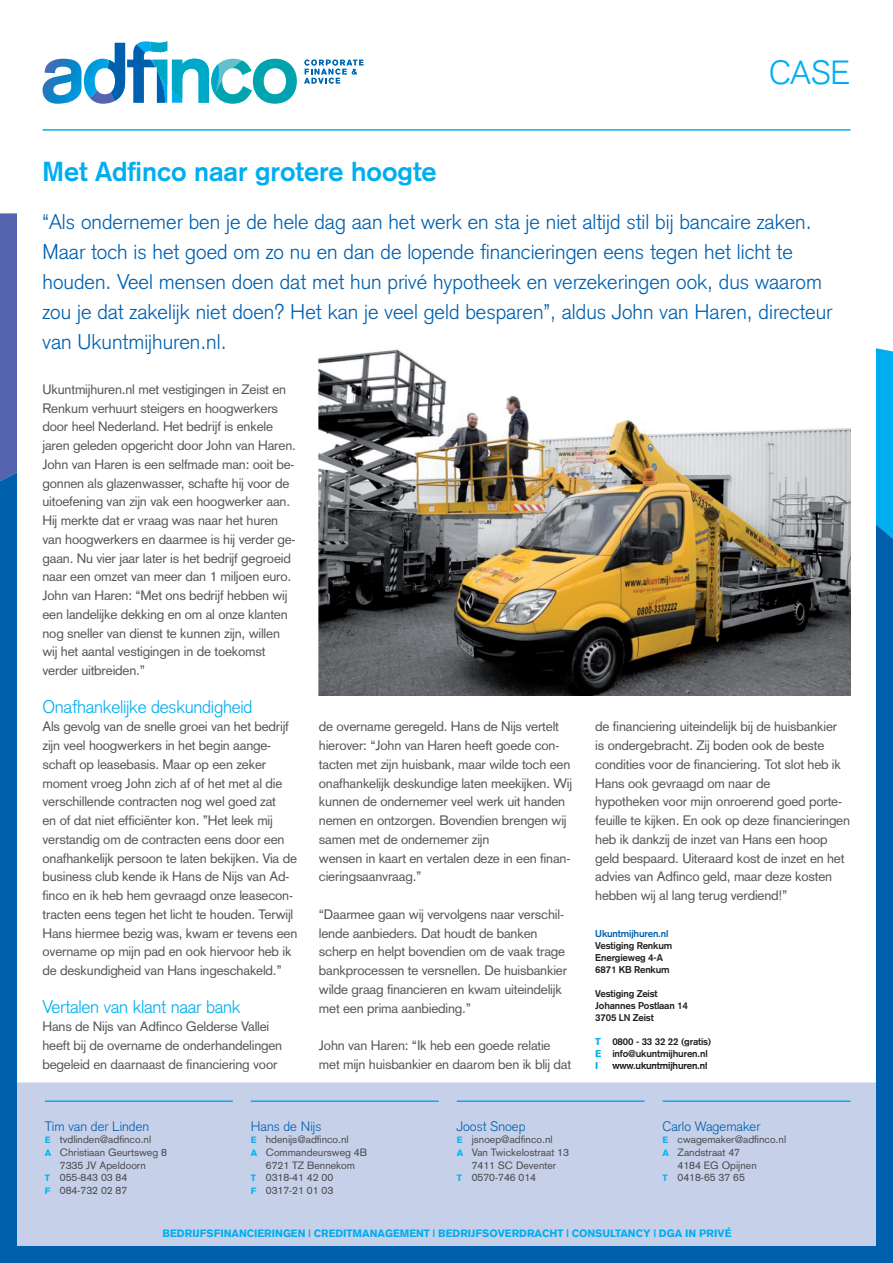
<style>
.page{position:relative;width:893px;height:1263px;background:#fff}
.page>*{position:absolute;margin:0;border:0;box-sizing:border-box;transform-origin:0 0}
.t1{font:300 33px "Akzidenz Grotesk";color:#00aeef}
.t2{font:700 27px "Akzidenz Grotesk";color:#00aeef}
.t3{font:300 21px/30px "Akzidenz Grotesk";color:#0160ae}
.t4{font:300 18px "Akzidenz Grotesk";letter-spacing:-.015em;color:#00aeef}
.t5{font:13.5px/18.8px "Akzidenz Grotesk";letter-spacing:-.015em;color:#57585a}
.t6{font:300 13.5px "Akzidenz Grotesk";color:#0160ae}
.t7{font:10.5px "Akzidenz Grotesk";color:#4b4c4d}
.t8{font:900 10.5px "Akzidenz Grotesk";color:#00aeef}
.t9{font:700 9.75px/12px "Akzidenz Grotesk";letter-spacing:-.015em;color:#231f20}
.t10{font:700 9.75px "Akzidenz Grotesk";letter-spacing:-.015em;color:#0160ae}
.s1{font-weight:900;font-size:9px;color:#00b6f0}
.s2{font-weight:900;color:#00aeef}
</style>
<div class="page">
<div style="left:0;top:213px;width:17px;height:259px;background:#5564ae"></div>
<div style="left:876px;top:348px;width:17px;height:124px;background:#00aeef"></div>
<div style="left:0;top:472px;width:893px;height:791px;background:#0160ae"></div>
<div style="left:17px;top:174px;width:859px;height:908px;background:#fff"></div>
<div style="left:17px;top:1082px;width:859px;height:164px;background:#c7d0e9"></div>
<hr style="left:45px;top:1100px;width:188px;height:2px;background:#00aeef">
<hr style="left:251px;top:1100px;width:188px;height:2px;background:#00aeef">
<hr style="left:457px;top:1100px;width:188px;height:2px;background:#00aeef">
<hr style="left:663px;top:1100px;width:187px;height:2px;background:#00aeef">
<svg style="left:304px;top:60px;width:60px;height:24px"></svg>
<svg style="left:90px;top:41px;width:207px;height:63px"></svg>
<img style="left:43px;top:59px;width:39px;height:45px">
<img style="left:84px;top:59px;width:25px;height:39px">
<hr style="left:43px;top:129px;width:807px;height:2px;background:#00aeef">
<img style="left:319px;top:349px;width:531px;height:346px">
<h1 class="t1" style="left:769px;top:53px;width:83px">CASE</h1>
<h2 class="t2" style="left:43px;top:156px;width:396px">Met Adfinco naar grotere hoogte</h2>
<p class="t3" style="left:43px;top:207px;width:791px">“Als ondernemer ben je de hele dag aan het werk en sta je niet altijd stil bij bancaire zaken.<br>Maar toch is het goed om zo nu en dan de lopende financieringen eens tegen het licht te houden. Veel mensen doen dat met hun privé hypotheek en verzekeringen ook, dus waarom zou je dat zakelijk niet doen? Het kan je veel geld besparen”, aldus John van Haren, directeur van Ukuntmijhuren.nl.</p>
<p class="t5" style="left:43px;top:380px;width:255px">Ukuntmijhuren.nl met vestigingen in Zeist en Renkum verhuurt steigers en hoogwerkers door heel Nederland. Het bedrijf is enkele jaren geleden opgericht door John van Haren.<br>John van Haren is een selfmade man: ooit be&shy;gonnen als glazenwasser, schafte hij voor de uitoefening van zijn vak een hoogwerker aan.<br>Hij merkte dat er vraag was naar het huren van hoogwerkers en daarmee is hij verder ge&shy;gaan. Nu vier jaar later is het bedrijf gegroeid naar een omzet van meer dan 1 miljoen euro.<br>John van Haren: “Met ons bedrijf hebben wij een landelijke dekking en om al onze klanten nog sneller van dienst te kunnen zijn, willen wij het aantal vestigingen in de toekomst verder uitbreiden.”</p>
<h3 class="t4" style="left:43px;top:696px;width:212px">Onafhankelijke deskundigheid</h3>
<p class="t5" style="left:43px;top:717px;width:256px">Als gevolg van de snelle groei van het bedrijf zijn veel hoogwerkers in het begin aange&shy;schaft op leasebasis. Maar op een zeker moment vroeg John zich af of het met al die verschillende contracten nog wel goed zat<br>en of dat niet efficiënter kon. ”Het leek mij verstandig om de contracten eens door een onafhankelijk persoon te laten bekijken. Via de business club kende ik Hans de Nijs van Ad&shy;finco en ik heb hem gevraagd onze leasecon&shy;tracten eens tegen het licht te houden. Terwijl Hans hiermee bezig was, kwam er tevens een overname op mijn pad en ook hiervoor heb ik de deskundigheid van Hans ingeschakeld.”</p>
<h3 class="t4" style="left:43px;top:996px;width:200px">Vertalen van klant naar bank</h3>
<p class="t5" style="left:43px;top:1017px;width:241px">Hans de Nijs van Adfinco Gelderse Vallei heeft bij de overname de onderhandelingen begeleid en daarnaast de financiering voor</p>
<p class="t5" style="left:319px;top:717px;width:255px">de overname geregeld. Hans de Nijs vertelt hierover: “John van Haren heeft goede con&shy;tacten met zijn huisbank, maar wilde toch een onafhankelijk deskundige laten meekijken. Wij kunnen de ondernemer veel werk uit handen nemen en ontzorgen. Bovendien brengen wij samen met de ondernemer zijn<br>wensen in kaart en vertalen deze in een finan&shy;cieringsaanvraag.”</p>
<p class="t5" style="left:319px;top:905px;width:250px">“Daarmee gaan wij vervolgens naar verschil&shy;lende aanbieders. Dat houdt de banken scherp en helpt bovendien om de vaak trage bankprocessen te versnellen. De huisbankier wilde graag financieren en kwam uiteindelijk met een prima aanbieding.”</p>
<p class="t5" style="left:319px;top:1036px;width:254px">John van Haren: “Ik heb een goede relatie met mijn huisbankier en daarom ben ik blij dat</p>
<p class="t6" style="left:45px;top:1118px;width:106px">Tim van der Linden</p>
<p class="t7" style="left:45px;top:1133px;width:108px"><span class="s1">E</span> tvdlinden@adfinco.nl</p>
<p class="t7" style="left:45px;top:1146px;width:123px"><span class="s1">A</span> Christiaan Geurtsweg 8</p>
<p class="t7" style="left:60px;top:1159px;width:87px">7335 JV Apeldoorn</p>
<p class="t7" style="left:45px;top:1171px;width:84px"><span class="s1">T</span> 055-843 03 84</p>
<p class="t7" style="left:45px;top:1184px;width:84px"><span class="s1">F</span> 084-732 02 87</p>
<p class="t6" style="left:251px;top:1118px;width:72px">Hans de Nijs</p>
<p class="t7" style="left:251px;top:1133px;width:99px"><span class="s1">E</span> hdenijs@adfinco.nl</p>
<p class="t7" style="left:251px;top:1146px;width:118px"><span class="s1">A</span> Commandeursweg 4B</p>
<p class="t7" style="left:266px;top:1159px;width:91px">6721 TZ Bennekom</p>
<p class="t7" style="left:251px;top:1171px;width:84px"><span class="s1">T</span> 0318-41 42 00</p>
<p class="t7" style="left:251px;top:1184px;width:84px"><span class="s1">F</span> 0317-21 01 03</p>
<p class="t6" style="left:457px;top:1118px;width:70px">Joost Snoep</p>
<p class="t7" style="left:457px;top:1133px;width:97px"><span class="s1">E</span> jsnoep@adfinco.nl</p>
<p class="t7" style="left:457px;top:1146px;width:114px"><span class="s1">A</span> Van Twickelostraat 13</p>
<p class="t7" style="left:472px;top:1159px;width:86px">7411 SC Deventer</p>
<p class="t7" style="left:457px;top:1171px;width:81px"><span class="s1">T</span> 0570-746 014</p>
<p class="t5" style="left:595px;top:717px;width:256px">de financiering uiteindelijk bij de huisbankier<br>is ondergebracht. Zij boden ook de beste condities voor de financiering. Tot slot heb ik Hans ook gevraagd om naar de<br>hypotheken voor mijn onroerend goed porte&shy;feuille te kijken. En ook op deze financieringen heb ik dankzij de inzet van Hans een hoop geld bespaard. Uiteraard kost de inzet en het advies van Adfinco geld, maar deze kosten hebben wij al lang terug verdiend!”</p>
<p class="t10" style="left:595px;top:928px;width:75px">Ukuntmijhuren.nl</p>
<p class="t9" style="left:595px;top:939px;width:78px">Vestiging Renkum<br>Energieweg 4-A<br>6871 KB Renkum</p>
<p class="t9" style="left:595px;top:987px;width:94px">Vestiging Zeist<br>Johannes Postlaan 14<br>3705 LN Zeist</p>
<p class="t9" style="left:595px;top:1035px;width:118px"><span class="s2">T</span> 0800 - 33 32 22 (gratis)<br><span class="s2">E</span> info@ukuntmijhuren.nl<br><span class="s2">I</span></p>
<p class="t9" style="left:612px;top:1059px;width:97px">www.ukuntmijhuren.nl</p>
<p class="t6" style="left:663px;top:1118px;width:99px">Carlo Wagemaker</p>
<p class="t7" style="left:663px;top:1133px;width:125px"><span class="s1">E</span> cwagemaker@adfinco.nl</p>
<p class="t7" style="left:663px;top:1146px;width:79px"><span class="s1">A</span> Zandstraat 47</p>
<p class="t7" style="left:678px;top:1159px;width:81px">4184 EG Opijnen</p>
<p class="t7" style="left:663px;top:1171px;width:84px"><span class="s1">T</span> 0418-65 37 65</p>
<p class="t8" style="left:163px;top:1227px;width:570px">BEDRIJFSFINANCIERINGEN | CREDITMANAGEMENT | BEDRIJFSOVERDRACHT | CONSULTANCY | DGA IN PRIVÉ</p>
</div>
